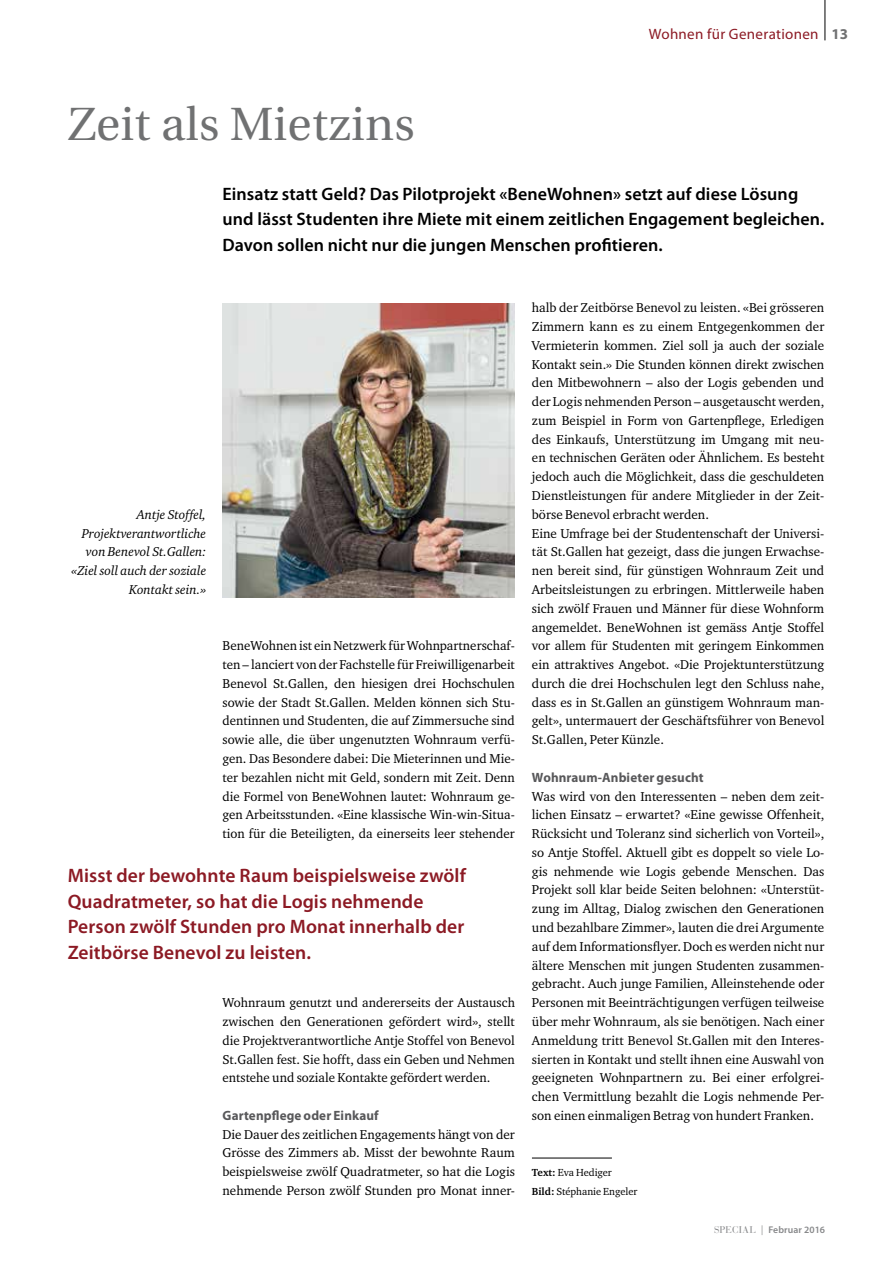
<style>
.page{position:relative;width:893px;height:1263px;background:#fff}
.page>*{position:absolute;margin:0;border:0;box-sizing:border-box;transform-origin:0 0}
.t1{font:46.5px "Utopia";letter-spacing:.01em;color:#707172}
.t2{font:600 19.5px/25.5px "Myriad Pro";letter-spacing:.005em;color:#8c1a24}
.t3{font:600 18px/25.5px "Myriad Pro";letter-spacing:.005em;color:#000}
.t4{font:15px "Myriad Pro";letter-spacing:.02em;color:#8c1a24}
.t5{font:700 13.5px "Myriad Pro";letter-spacing:.01em;color:#58585a}
.t6{font:13.2px/18.8px "Charter ITC";color:#000;text-align:justify}
.t7{font:italic 13.2px/18.8px "Charter ITC";color:#000;text-align:right}
.t8{font:10.5px/18.8px "Charter ITC";color:#000}
.t9{font:600 9.75px "Myriad Pro";letter-spacing:.01em;color:#87888a}
.s1{font-weight:700;color:#707172}
.s2{font-weight:700}
.s3{font-family:"Bauer Bodoni";font-weight:400}
</style>
<div class="page">
<hr style="left:825px;top:0;width:1px;height:40px;background:#000">
<hr style="left:532px;top:1158px;width:80px;height:1px;background:#000">
<img style="left:223px;top:304px;width:292px;height:293px">
<h1 class="t1" style="left:68px;top:99px;width:349px">Zeit als Mietzins</h1>
<p class="t4" style="left:649px;top:25px;width:201px">Wohnen für Generationen <span class="s1">13</span></p>
<h3 class="t3" style="left:223px;top:180px;width:603px">Einsatz statt Geld? Das Pilotprojekt «BeneWohnen» setzt auf diese Lösung und lässt Studenten ihre Miete mit einem zeitlichen Engagement begleichen.<br>Davon sollen nicht nur die jungen Menschen profitieren.</h3>
<p class="t7" style="left:72px;top:505px;width:136px">Antje Stoffel,<br>Projektverantwortliche von Benevol St.Gallen: «Ziel soll auch der soziale<br>Kontakt sein.»</p>
<p class="t6" style="left:223px;top:636px;width:294px">BeneWohnen ist ein Netzwerk für Wohnpartnerschaf&shy;ten – lanciert von der Fachstelle für Freiwilligenarbeit Benevol St.Gallen, den hiesigen drei Hochschulen sowie der Stadt St.Gallen. Melden können sich Stu&shy;dentinnen und Studenten, die auf Zimmersuche sind sowie alle, die über ungenutzten Wohnraum verfü&shy;gen. Das Besondere dabei: Die Mieterinnen und Mie&shy;ter bezahlen nicht mit Geld, sondern mit Zeit. Denn die Formel von BeneWohnen lautet: Wohnraum ge&shy;gen Arbeitsstunden. «Eine klassische Win-win-Situa&shy;tion für die Beteiligten, da einerseits leer stehender</p>
<h2 class="t2" style="left:68px;top:862px;width:400px">Misst der bewohnte Raum beispielsweise zwölf Quadratmeter, so hat die Logis nehmende Person zwölf Stunden pro Monat innerhalb der Zeitbörse Benevol zu leisten.</h2>
<p class="t6" style="left:223px;top:993px;width:294px">Wohnraum genutzt und andererseits der Austausch zwischen den Generationen gefördert wird», stellt die Projektverantwortliche Antje Stoffel von Benevol St.Gallen fest. Sie hofft, dass ein Geben und Nehmen entstehe und soziale Kontakte gefördert werden.</p>
<p class="t5" style="left:223px;top:1106px;width:158px">Gartenpflege oder Einkauf</p>
<p class="t6" style="left:223px;top:1124px;width:294px">Die Dauer des zeitlichen Engagements hängt von der Grösse des Zimmers ab. Misst der bewohnte Raum beispielsweise zwölf Quadratmeter, so hat die Logis nehmende Person zwölf Stunden pro Monat inner-</p>
<p class="t6" style="left:532px;top:298px;width:294px;text-align:left">halb der Zeitbörse Benevol zu leisten. «Bei grösseren Zimmern kann es zu einem Entgegenkommen der Vermieterin kommen. Ziel soll ja auch der soziale Kontakt sein.» Die Stunden können direkt zwischen den Mitbewohnern – also der Logis gebenden und der Logis nehmenden Person – ausgetauscht werden, zum Beispiel in Form von Gartenpflege, Erledigen des Einkaufs, Unterstützung im Umgang mit neu&shy;en technischen Geräten oder Ähnlichem. Es besteht jedoch auch die Möglichkeit, dass die geschuldeten Dienstleistungen für andere Mitglieder in der Zeit&shy;börse Benevol erbracht werden.<br>Eine Umfrage bei der Studentenschaft der Universi&shy;tät St.Gallen hat gezeigt, dass die jungen Erwachse&shy;nen bereit sind, für günstigen Wohnraum Zeit und Arbeitsleistungen zu erbringen. Mittlerweile haben sich zwölf Frauen und Männer für diese Wohnform angemeldet. BeneWohnen ist gemäss Antje Stoffel vor allem für Studenten mit geringem Einkommen ein attraktives Angebot. «Die Projektunterstützung durch die drei Hochschulen legt den Schluss nahe, dass es in St.Gallen an günstigem Wohnraum man&shy;gelt», untermauert der Geschäftsführer von Benevol St.Gallen, Peter Künzle.</p>
<p class="t5" style="left:532px;top:768px;width:173px">Wohnraum-Anbieter gesucht</p>
<p class="t6" style="left:532px;top:786px;width:294px">Was wird von den Interessenten – neben dem zeit&shy;lichen Einsatz – erwartet? «Eine gewisse Offenheit, Rücksicht und Toleranz sind sicherlich von Vorteil», so Antje Stoffel. Aktuell gibt es doppelt so viele Lo&shy;gis nehmende wie Logis gebende Menschen. Das Projekt soll klar beide Seiten belohnen: «Unterstüt&shy;zung im Alltag, Dialog zwischen den Generationen und bezahlbare Zimmer», lauten die drei Argumente auf dem Informationsflyer. Doch es werden nicht nur ältere Menschen mit jungen Studenten zusammen&shy;gebracht. Auch junge Familien, Alleinstehende oder Personen mit Beeinträchtigungen verfügen teilweise über mehr Wohnraum, als sie benötigen. Nach einer Anmeldung tritt Benevol St.Gallen mit den Interes&shy;sierten in Kontakt und stellt ihnen eine Auswahl von geeigneten Wohnpartnern zu. Bei einer erfolgrei&shy;chen Vermittlung bezahlt die Logis nehmende Per&shy;son einen einmaligen Betrag von hundert Franken.</p>
<p class="t8" style="left:532px;top:1163px;width:107px"><span class="s2">Text:</span> Eva Hediger<br><span class="s2">Bild:</span> Stéphanie Engeler</p>
<p class="t9" style="left:714px;top:1223px;width:112px"><span class="s3">SPECIAL |</span> Februar 2016</p>
</div>
